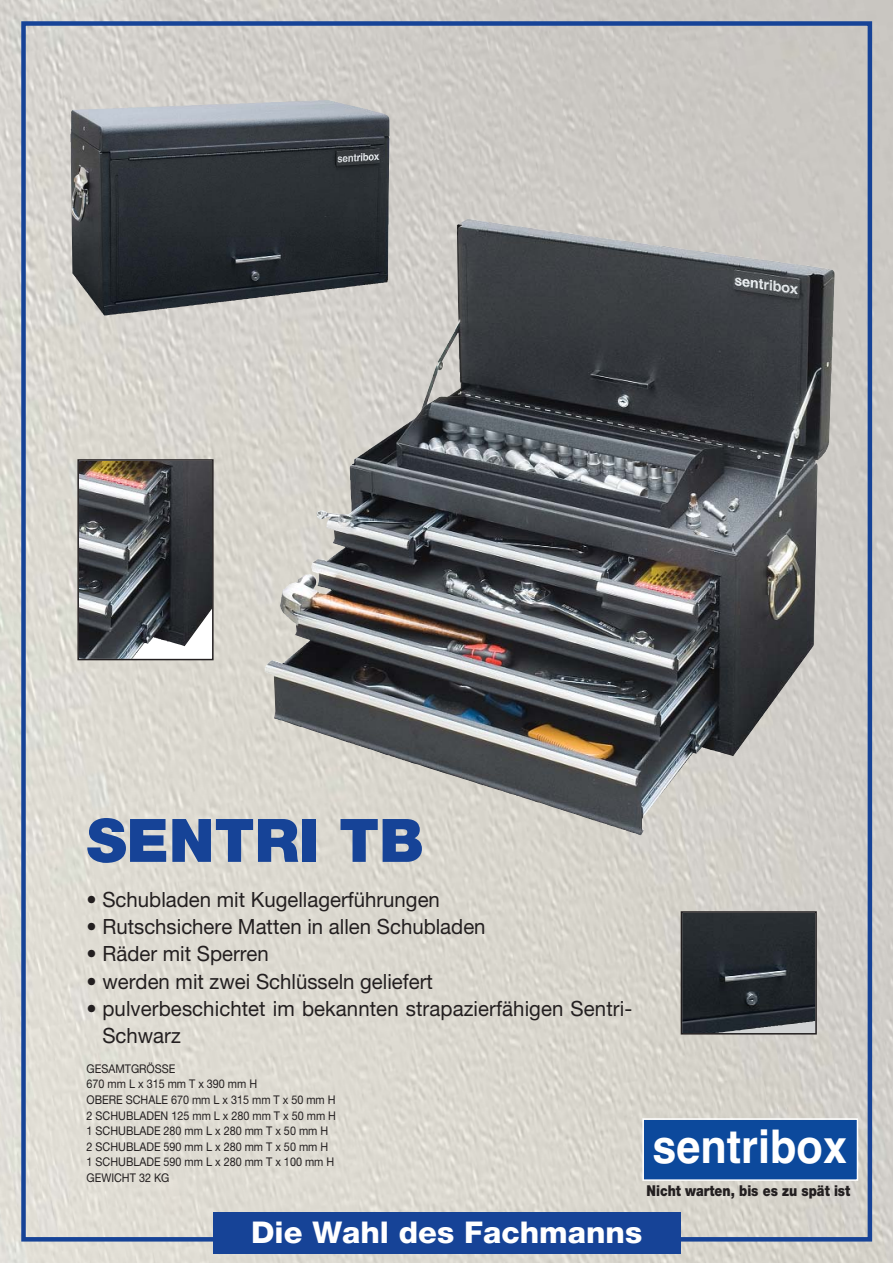
<style>
.page{position:relative;width:893px;height:1263px;background:#fff}
.page>*{position:absolute;margin:0;border:0;box-sizing:border-box;transform-origin:0 0}
.t1{font:900 60px "Helvetica Neue";color:#164397}
.t2{font:700 46.5px "Helvetica";color:#fff;scale:.93 1}
.t3{font:800 30px "Helvetica Neue";color:#fff}
.t4{font:21px/27.3px "Helvetica Neue";color:#231f20}
.t5{font:900 15px "Helvetica Neue";color:#231f20;scale:.84 1}
.t6{font:12px/15.6px "Helvetica Neue";color:#231f20;scale:.9 1}
</style>
<div class="page">
<img style="left:0;top:0;width:892px;height:1263px">
<div style="left:213px;top:1212px;width:467px;height:42px;background:#164397"></div>
<div style="left:644px;top:1120px;width:212px;height:59px;background:#0c499c"></div>
<div style="left:642px;top:1118px;width:216px;height:63px;border:2px solid #fff"></div>
<img style="left:80px;top:462px;width:130px;height:195px">
<div style="left:77px;top:459px;width:136px;height:201px;border:2px solid #231f20"></div>
<img style="left:683px;top:914px;width:130px;height:118px">
<div style="left:680px;top:911px;width:136px;height:124px;border:2px solid #231f20"></div>
<img style="left:71px;top:100px;width:318px;height:216px">
<img style="left:265px;top:361px;width:173px;height:307px">
<h1 class="t1" style="left:87px;top:819px;width:338px">SENTRI TB</h1>
<h3 class="t4" style="left:87px;top:888px;width:355px">• Schubladen mit Kugellagerführungen</h3>
<h3 class="t4" style="left:87px;top:915px;width:400px">• Rutschsichere Matten in allen Schubladen</h3>
<h3 class="t4" style="left:87px;top:942px;width:184px">• Räder mit Sperren</h3>
<h3 class="t4" style="left:87px;top:969px;width:348px">• werden mit zwei Schlüsseln geliefert</h3>
<h3 class="t4" style="left:102px;top:997px;width:531px;text-indent:-16px">• pulverbeschichtet im bekannten strapazierfähigen Sentri-<br>Schwarz</h3>
<p class="t6" style="left:87px;top:1062px;width:279px">GESAMTGRÖSSE<br>670 mm L x 315 mm T x 390 mm H<br>OBERE SCHALE 670 mm L x 315 mm T x 50 mm H<br>2 SCHUBLADEN 125 mm L x 280 mm T x 50 mm H<br>1 SCHUBLADE 280 mm L x 280 mm T x 50 mm H<br>2 SCHUBLADE 590 mm L x 280 mm T x 50 mm H<br>1 SCHUBLADE 590 mm L x 280 mm T x 100 mm H<br>GEWICHT 32 KG</p>
<h3 class="t3" style="left:251px;top:1221px;width:392px">Die Wahl des Fachmanns</h3>
<h2 class="t2" style="left:652px;top:1129px;width:211px">sentribox</h2>
<p class="t5" style="left:646px;top:1185px;width:244px">Nicht warten, bis es zu spät ist</p>
</div>
